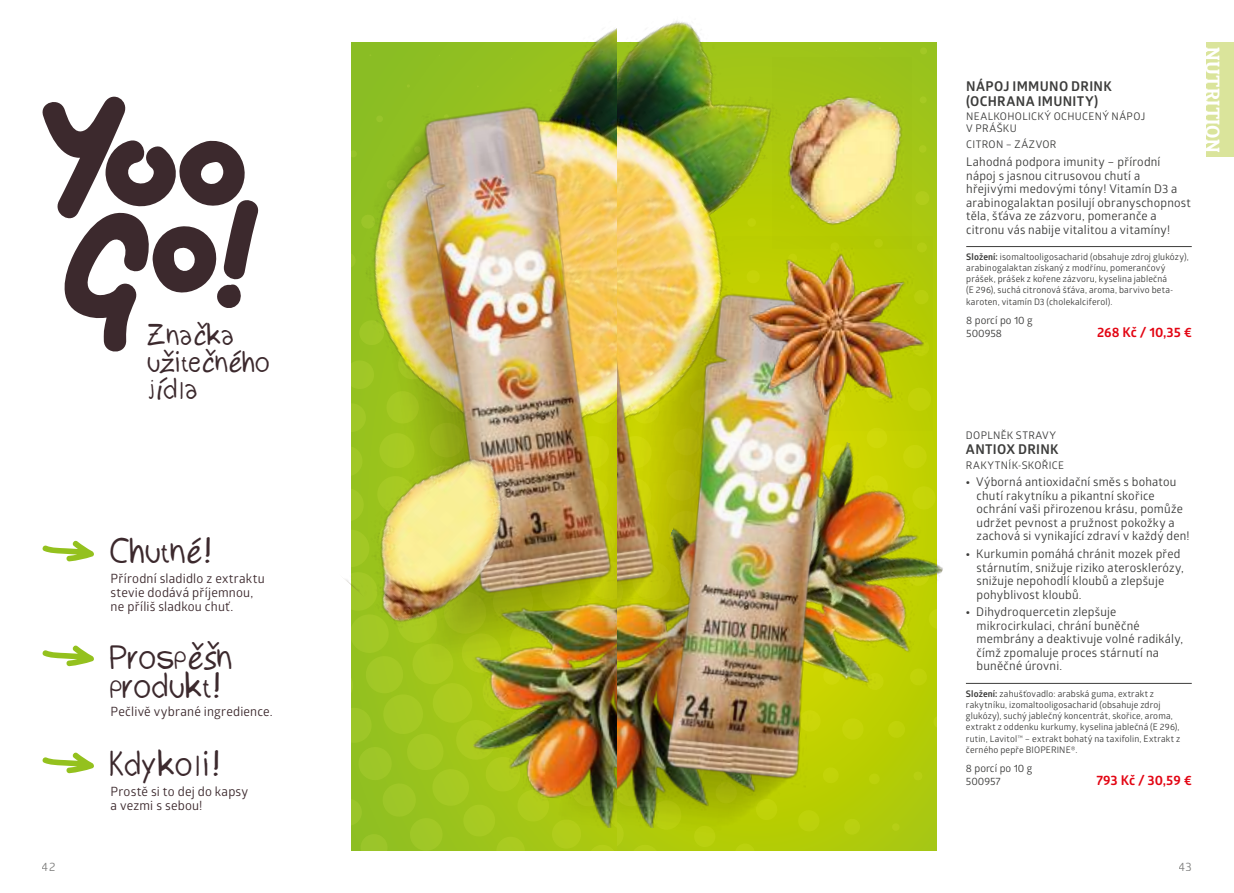
<style>
.page{position:relative;width:1234px;height:893px;background:#fff}
.page>*{position:absolute;margin:0;border:0;box-sizing:border-box;transform-origin:0 0}
.t1{font:36px/28.5px "Life Is Strange RU";color:#3c292d}
.t2{font:30px/27px "Life Is Strange RU";color:#3c292d}
.t3{font:700 19.5px "Synerga Pro M";letter-spacing:.01em;color:#fff}
.t4{font:13.5px/15px "Glober M Bold";letter-spacing:.025em;color:#3c3c3b}
.t5{font:13.5px "Glober M Bold";color:#e30513}
.t6{font:12.75px/14px "Glober M Regular";letter-spacing:.015em;color:#3c292d}
.t7{font:12px/13.5px "Glober M Regular";letter-spacing:.015em;color:#3c3c3b}
.t8{font:12px "Glober M Regular";color:#80807f}
.t9{font:10.5px/12px "Glober M Regular";letter-spacing:.03em;color:#3c3c3b}
.t10{font:10.5px/12.8px "Glober M Regular";color:#3c3c3b}
.t11{font:9px/11.2px "Glober M Regular";letter-spacing:.015em;color:#3c3c3b}
.s1{font-family:"Segoe Print";font-size:27px}
.s2{font-family:"Segoe Print";font-size:31.5px}
.s3{font-family:"Glober M Bold"}
.s4{font-family:"Glober Mx";font-weight:700}
</style>
<div class="page">
<svg style="left:351px;top:729px;width:152px;height:121px;background:#9bc420"></svg>
<img style="left:351px;top:28px;width:266px;height:68px">
<img style="left:471px;top:729px;width:32px;height:101px">
<img style="left:351px;top:96px;width:266px;height:633px">
<img style="left:503px;top:274px;width:114px;height:577px">
<img style="left:345px;top:410px;width:239px;height:262px">
<svg style="left:853px;top:43px;width:82px;height:807px;background:#aec90c"></svg>
<img style="left:617px;top:21px;width:285px;height:255px">
<img style="left:853px;top:395px;width:90px;height:312px">
<img style="left:617px;top:244px;width:63px;height:32px">
<img style="left:617px;top:276px;width:236px;height:575px">
<img style="left:772px;top:58px;width:139px;height:178px">
<img style="left:617px;top:512px;width:9px;height:19px">
<img style="left:722px;top:236px;width:209px;height:195px">
<svg style="left:42px;top:645px;width:52px;height:21px"></svg>
<svg style="left:42px;top:752px;width:52px;height:22px"></svg>
<svg style="left:42px;top:540px;width:52px;height:22px"></svg>
<svg style="left:42px;top:96px;width:217px;height:256px"></svg>
<hr style="left:966px;top:246px;width:225px;height:1px;background:#3c3c3b">
<hr style="left:965px;top:683px;width:226px;height:1px;background:#3c3c3b">
<div style="left:1205px;top:43px;width:28px;height:114px;background:#dae49b"></div>
<h2 class="t2" style="left:148px;top:322px;width:124px">Zna<span class="s1">č</span>ka u<span class="s1">ž</span>ite<span class="s1">č</span>n<span class="s1">é</span>ho j<span class="s1">í</span>dla</h2>
<h1 class="t1" style="left:111px;top:538px;width:105px">Chutn<span class="s2">é</span>!</h1>
<p class="t6" style="left:111px;top:571px;width:155px">Přírodní sladidlo z extraktu stevie dodává příjemnou, ne příliš sladkou chuť.</p>
<h1 class="t1" style="left:111px;top:643px;width:124px">Prosp<span class="s2">ěš</span>n produkt!</h1>
<p class="t6" style="left:111px;top:704px;width:163px">Pečlivě vybrané ingredience.</p>
<h1 class="t1" style="left:111px;top:750px;width:114px">Kdykoli!</h1>
<p class="t6" style="left:111px;top:784px;width:139px">Prostě si to dej do kapsy a vezmi s sebou!</p>
<p class="t4" style="left:966px;top:78px;width:147px">NÁPOJ IMMUNO DRINK (OCHRANA IMUNITY)</p>
<p class="t9" style="left:966px;top:110px;width:180px">NEALKOHOLICKÝ OCHUCENÝ NÁPOJ<br>V PRÁŠKU</p>
<p class="t9" style="left:966px;top:138px;width:92px">CITRON – ZÁZVOR</p>
<p class="t7" style="left:966px;top:154px;width:226px">Lahodná podpora imunity – přírodní nápoj s jasnou citrusovou chutí a hřejivými medovými tóny! Vitamín D3 a arabinogalaktan posilují obranyschopnost těla, šťáva ze zázvoru, pomeranče a citronu vás nabije vitalitou a vitamíny!</p>
<p class="t11" style="left:966px;top:250px;width:224px"><span class="s3">Složení:</span> isomaltooligosacharid (obsahuje zdroj glukózy), arabinogalaktan získaný z modřínu, pomerančový prášek, prášek z kořene zázvoru, kyselina jablečná<br>(E 296), suchá citronová šťáva, aroma, barvivo beta&shy;karoten, vitamín D3 (cholekalciferol).</p>
<p class="t10" style="left:966px;top:313px;width:68px">8 porcí po 10 g<br>500958</p>
<p class="t5" style="left:1096px;top:321px;width:96px">268 Кč / 10,35 €</p>
<h3 class="t3" style="left:1225px;top:47px;width:107px;rotate:90deg">NUTRITION</h3>
<p class="t9" style="left:965px;top:429px;width:92px">DOPLNĚK STRAVY</p>
<p class="t4" style="left:965px;top:441px;width:94px">ANTIOX DRINK</p>
<p class="t9" style="left:965px;top:458px;width:99px">RAKYTNÍK-SKOŘICE</p>
<p class="t7" style="left:976px;top:475px;width:214px;text-indent:-11px"><span class="s4">•</span> Výborná antioxidační směs s bohatou chutí rakytníku a pikantní skořice ochrání vaši přirozenou krásu, pomůže udržet pevnost a pružnost pokožky a zachová si vynikající zdraví v každý den!</p>
<p class="t7" style="left:976px;top:546px;width:209px;text-indent:-11px"><span class="s4">•</span> Kurkumin pomáhá chránit mozek před stárnutím, snižuje riziko aterosklerózy, snižuje nepohodlí kloubů a zlepšuje pohyblivost kloubů.</p>
<p class="t7" style="left:976px;top:605px;width:208px;text-indent:-11px"><span class="s4">•</span> Dihydroquercetin zlepšuje mikrocirkulaci, chrání buněčné membrány a deaktivuje volné radikály, čímž zpomaluje proces stárnutí na buněčné úrovni.</p>
<p class="t11" style="left:965px;top:687px;width:216px"><span class="s3">Složení:</span> zahušťovadlo: arabská guma, extrakt z rakytníku, izomaltooligosacharid (obsahuje zdroj glukózy), suchý jablečný koncentrát, skořice, aroma, extrakt z oddenku kurkumy, kyselina jablečná (E 296), rutin, Lavitol™ – extrakt bohatý na taxifolin, Extrakt z černého pepře BIOPERINE®.</p>
<p class="t10" style="left:965px;top:761px;width:68px">8 porcí po 10 g<br>500957</p>
<p class="t5" style="left:1096px;top:769px;width:97px">793 Кč / 30,59 €</p>
<p class="t8" style="left:42px;top:857px;width:15px">42</p>
<p class="t8" style="left:1178px;top:857px;width:15px">43</p>
</div>
